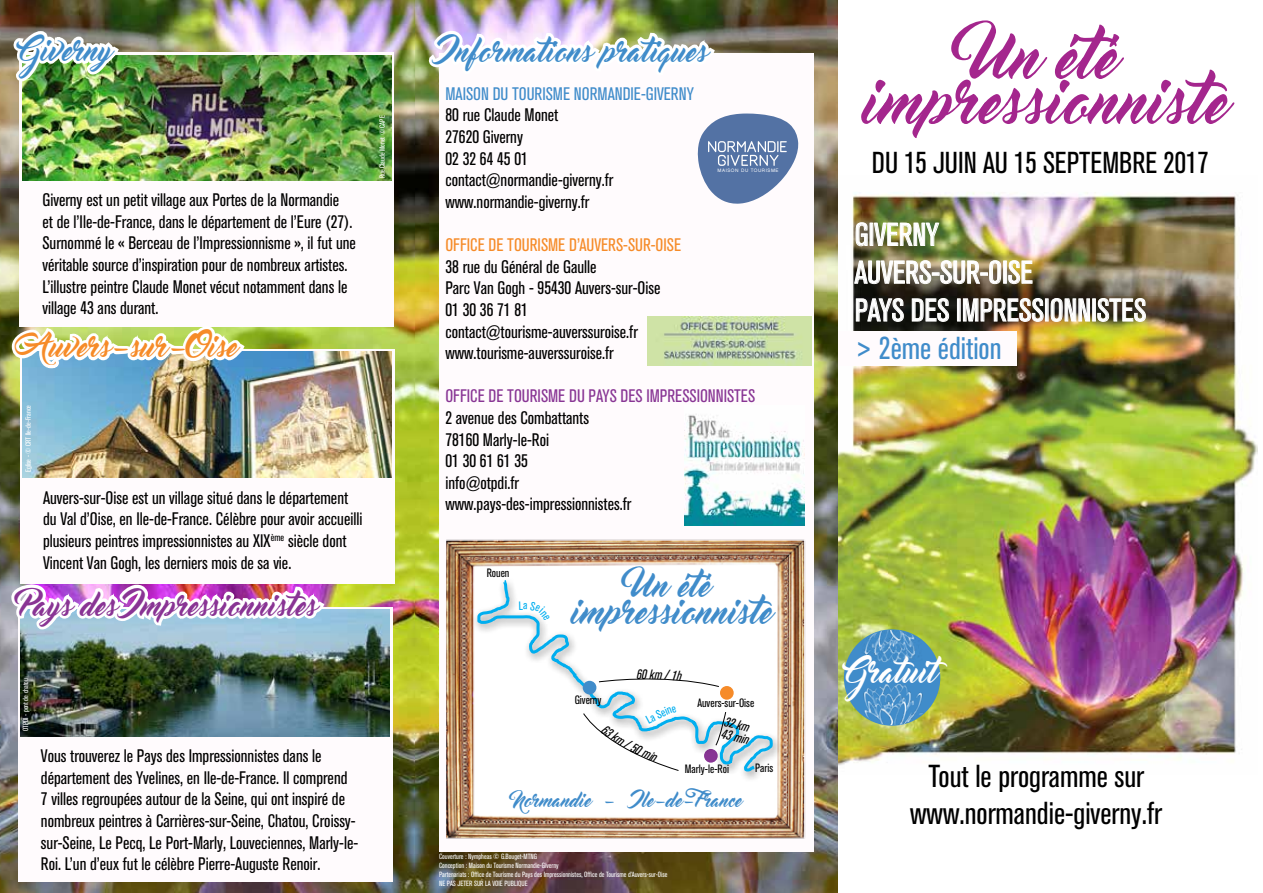
<style>
.page{position:relative;width:1263px;height:893px;background:#fff}
.page>*{position:absolute;margin:0;border:0;box-sizing:border-box;transform-origin:0 0}
.t1{font:60px/45px "Master Of Break";color:#a4268d;text-align:center}
.t2{font:33px "Master Of Break";color:#408cca}
.t3{font:condensed 31.5px/37.8px "Akzidenz Grotesk BQ";color:#fff}
.t4{font:condensed 31.5px/37.8px "Akzidenz Grotesk BQ";color:#000;text-align:center}
.t5{font:condensed 31.5px "Akzidenz Grotesk BQ";color:#408cca}
.t6{font:31.5px "Master Of Break";color:#408cca}
.t7{font:condensed 30px "Akzidenz Grotesk BQ";color:#000}
.t8{font:30px "Master Of Break";color:#fff}
.t9{font:28.5px "Master Of Break";color:#408cca}
.t10{font:28.5px "Master Of Break";color:#893494}
.t11{font:28.5px "Master Of Break";color:#f68b28}
.t12{font:condensed 18px/21.6px "Akzidenz Grotesk BQ";color:#000}
.t13{font:condensed 18px "Akzidenz Grotesk BQ";color:#883594}
.t14{font:condensed 18px "Akzidenz Grotesk BQ";color:#408cca}
.t15{font:condensed 18px "Akzidenz Grotesk BQ";color:#f68b28}
.t16{font:18px "Master Of Break";color:#408cca}
.t17{font:italic condensed 13.5px/12px "Akzidenz Grotesk BQ";color:#000}
.t18{font:condensed 12px "Akzidenz Grotesk BQ";color:#000}
.t19{font:condensed 7.5px/9px "Akzidenz Grotesk BQ";color:#fff}
.t20{font:4.8px "Chalet London Nineteen Sixty";letter-spacing:.115em;color:#fff}
</style>
<div class="page">
<img style="left:838px;top:192px;width:420px;height:571px">
<div style="left:829px;top:332px;width:188px;height:34px;background:#fffbfd"></div>
<img style="left:855px;top:219px;width:85px;height:31px">
<img style="left:854px;top:260px;width:190px;height:64px">
<div style="left:1045px;top:298px;width:3px;height:23px;border:1px solid #fff"></div>
<svg style="left:1050px;top:294px;width:40px;height:31px"></svg>
<div style="left:1092px;top:298px;width:4px;height:23px;border:1px solid #fff"></div>
<svg style="left:1097px;top:298px;width:49px;height:24px"></svg>
<div style="left:844px;top:629px;width:96px;height:97px;background:#408cca;border-radius:50%"></div>
<img style="left:855px;top:684px;width:75px;height:41px">
<img style="left:855px;top:630px;width:75px;height:32px">
<img style="left:0;top:0;width:838px;height:893px">
<div style="left:439px;top:53px;width:374px;height:798px;background:#fffbfd"></div>
<img style="left:426px;top:0;width:294px;height:90px">
<svg style="left:697px;top:114px;width:102px;height:90px"></svg>
<img style="left:685px;top:414px;width:120px;height:79px">
<div style="left:20px;top:52px;width:374px;height:274px;background:#fffbfd"></div>
<img style="left:249px;top:55px;width:142px;height:125px">
<div style="left:20px;top:349px;width:374px;height:235px;background:#fffbfd"></div>
<img style="left:23px;top:352px;width:369px;height:126px">
<img style="left:9px;top:0;width:240px;height:371px">
<div style="left:18px;top:607px;width:374px;height:274px;background:#fffbfd"></div>
<img style="left:329px;top:609px;width:61px;height:127px">
<img style="left:408px;top:493px;width:443px;height:378px">
<img style="left:8px;top:462px;width:321px;height:303px">
<div style="left:472px;top:577px;width:311px;height:206px;background:#000;opacity:.5"></div>
<svg style="left:475px;top:578px;width:300px;height:196px"></svg>
<div style="left:583px;top:681px;width:13px;height:13px;background:#408cca;border-radius:50%"></div>
<svg style="left:715px;top:712px;width:11px;height:34px"></svg>
<img style="left:647px;top:316px;width:165px;height:49px">
<svg style="left:519px;top:601px;width:31px;height:20px"></svg>
<svg style="left:583px;top:706px;width:96px;height:65px"></svg>
<svg style="left:599px;top:669px;width:120px;height:18px"></svg>
<h3 class="t9" style="left:20px;top:34px;width:92px">Giverny</h3>
<p class="t12" style="left:43px;top:189px;width:315px">Giverny est un petit village aux Portes de la Normandie<br>et de l’Ile-de-France, dans le département de l’Eure (27).<br>Surnommé le « Berceau de l’Impressionnisme », il fut une véritable source d’inspiration pour de nombreux artistes.<br>L’illustre peintre Claude Monet vécut notamment dans le village 43 ans durant.</p>
<h3 class="t11" style="left:31px;top:331px;width:206px">Auvers-sur-Oise</h3>
<p class="t19" style="left:24px;top:472px;width:69px;rotate:-90deg">Eglise - © CRT Ile-de-France</p>
<p class="t12" style="left:43px;top:487px;width:321px">Auvers-sur-Oise est un village situé dans le département du Val d’Oise, en Ile-de-France. Célèbre pour avoir accueilli plusieurs peintres impressionnistes au XIX<sup>ème</sup> siècle dont Vincent Van Gogh, les derniers mois de sa vie.</p>
<h3 class="t10" style="left:18px;top:589px;width:299px">Pays des Impressionnistes</h3>
<p class="t19" style="left:378px;top:178px;width:64px;rotate:-90deg">Rue Claude Monet © CAPE</p>
<p class="t19" style="left:21px;top:731px;width:54px;rotate:-90deg">OTPDI - pont de chatou</p>
<p class="t12" style="left:41px;top:745px;width:319px">Vous trouverez le Pays des Impressionnistes dans le département des Yvelines, en Ile-de-France. Il comprend 7 villes regroupées autour de la Seine, qui ont inspiré de nombreux peintres à Carrières-sur-Seine, Chatou, Croissy&shy;sur-Seine, Le Pecq, Le Port-Marly, Louveciennes, Marly-le-Roi. L’un d’eux fut le célèbre Pierre-Auguste Renoir.</p>
<h3 class="t9" style="left:439px;top:35px;width:268px">Informations pratiques</h3>
<p class="t14" style="left:445px;top:84px;width:250px">MAISON DU TOURISME NORMANDIE-GIVERNY</p>
<p class="t12" style="left:445px;top:105px;width:169px">80 rue Claude Monet<br>27620 Giverny<br>02 32 64 45 01 contact@normandie-giverny.fr www.normandie-giverny.fr</p>
<p class="t15" style="left:445px;top:235px;width:237px">OFFICE DE TOURISME D’AUVERS-SUR-OISE</p>
<p class="t12" style="left:445px;top:256px;width:216px">38 rue du Général de Gaulle<br>Parc Van Gogh - 95430 Auvers-sur-Oise<br>01 30 36 71 81 contact@tourisme-auverssuroise.fr www.tourisme-auverssuroise.fr</p>
<p class="t13" style="left:445px;top:386px;width:311px">OFFICE DE TOURISME DU PAYS DES IMPRESSIONNISTES</p>
<p class="t12" style="left:445px;top:407px;width:187px">2 avenue des Combattants<br>78160 Marly-le-Roi<br>01 30 61 61 35<br>info@otpdi.fr www.pays-des-impressionnistes.fr</p>
<p class="t20" style="left:717px;top:168px;width:63px">MAISON DU TOURISME</p>
<p class="t18" style="left:487px;top:566px;width:24px">Rouen</p>
<h3 class="t6" style="left:631px;top:567px;width:79px">Un été</h3>
<h2 class="t2" style="left:569px;top:593px;width:202px">impressionniste</h2>
<p class="t18" style="left:575px;top:693px;width:28px">Giverny</p>
<p class="t18" style="left:697px;top:696px;width:58px">Auvers-sur-Oise</p>
<p class="t17" style="left:726px;top:716px;width:29px;rotate:14deg">32 km<br>43 min</p>
<p class="t18" style="left:685px;top:762px;width:46px">Marly-le-Roi</p>
<p class="t18" style="left:755px;top:761px;width:20px">Paris</p>
<p class="t16" style="left:513px;top:790px;width:229px">Normandie - Ile-de-France</p>
<p class="t19" style="left:439px;top:852px;width:230px">Couverture : Nympheas © G.Bouget-MTNG<br>Conception : Maison du Tourisme Normandie-Giverny<br>Partenariats : Office de Tourisme du Pays des Impressionnistes, Office de Tourisme d’Auvers-sur-Oise NE PAS JETER SUR LA VOIE PUBLIQUE</p>
<h1 class="t1" style="left:859px;top:36px;width:367px">Un été impressionniste</h1>
<h3 class="t7" style="left:872px;top:146px;width:338px">DU 15 JUIN AU 15 SEPTEMBRE 2017</h3>
<h3 class="t3" style="left:855px;top:216px;width:293px">GIVERNY<br>AUVERS-SUR-OISE<br>PAYS DES IMPRESSIONNISTES</h3>
<h3 class="t5" style="left:855px;top:330px;width:148px">&gt; 2ème édition</h3>
<h3 class="t8" style="left:845px;top:655px;width:91px">Gratuit</h3>
<h3 class="t4" style="left:910px;top:757px;width:253px">Tout le programme sur www.normandie-giverny.fr</h3>
</div>
